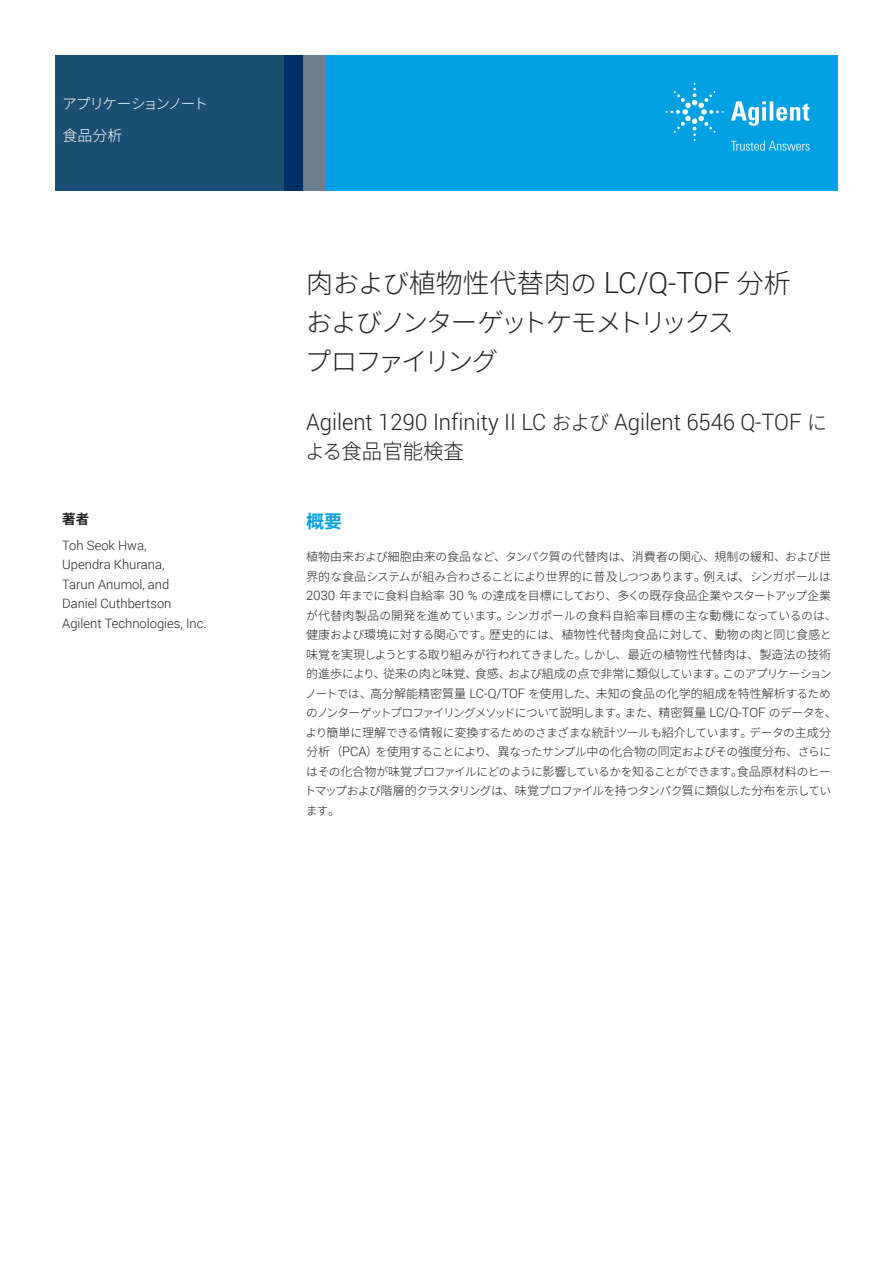
<style>
.page{position:relative;width:893px;height:1263px;background:#fff}
.page>*{position:absolute;margin:0;border:0;box-sizing:border-box;transform-origin:0 0}
.t1{font:300 27px "Noto Sans CJ Kjp";color:#231f20}
.t2{font:300 26.4px/39px "Noto Sans CJ Kjp";letter-spacing:-.1em;color:#231f20}
.Subtitle{font:300 22.65px "Roboto";color:#231f20}
.Subtitle-2{font:300 21px "Noto Sans CJ Kjp";color:#231f20}
.Header_1{font:700 18px "Noto Sans CJ Kjp";color:#00a1e3}
.Area_Identifier{font:300 15px "Noto Sans CJ Kjp";color:#fff}
.Doctype{font:300 14.7px "Noto Sans CJ Kjp";letter-spacing:-.115em;color:#fff}
.DATA_author_title{font:700 13.5px "Noto Sans CJ Kjp";color:#231f20}
.DATA_author_name___i{font:300 12.9px/19.5px "Roboto";color:#231f20}
.Text{font:300 12px/19.5px "Noto Sans CJ Kjp";color:#231f20}
.Text-2{font:300 11.7px/19.5px "Noto Sans CJ Kjp";letter-spacing:-.065em;color:#231f20}
.Text-3{font:300 11.7px "Noto Sans CJ Kjp";letter-spacing:-.015em;color:#231f20}
.s1{font-size:26.4px}
.s2{font-family:"Roboto";font-size:29.1px}
.s3{font-family:"Noto Sans CJ Kjp";font-size:20.55px}
.s4{font-size:20.55px}
.s5{font-size:11.7px}
.s6{font-size:12px}
.s7{font-family:"Roboto";font-size:12.9px}
</style>
<div class="page">
<div style="left:284px;top:55px;width:554px;height:135px;background:#00a1e3"></div>
<svg style="left:55px;top:55px;width:249px;height:135px;background:#184b71"></svg>
<div style="left:304px;top:55px;width:21px;height:135px;background:#6b808c"></div>
<svg style="left:731px;top:101px;width:78px;height:25px"></svg>
<svg style="left:666px;top:83px;width:58px;height:58px"></svg>
<svg style="left:731px;top:141px;width:78px;height:10px"></svg>
<p class="Doctype" style="left:62px;top:95px;width:148px">アプリケーションノート</p>
<p class="Area_Identifier" style="left:62px;top:127px;width:62px">食品分析</p>
<p class="DATA_author_title" style="left:62px;top:512px;width:28px">著者</p>
<p class="DATA_author_name___i" style="left:62px;top:535px;width:146px">Toh Seok Hwa,<br>Upendra Khurana,<br>Tarun Anumol, and<br>Daniel Cuthbertson<br>Agilent Technologies, Inc.</p>
<p class="t1" style="left:306px;top:268px;width:486px">肉<span class="s1">および</span>植物性代替肉<span class="s1">の</span> <span class="s2">LC/Q-TOF</span> 分析</p>
<p class="t2" style="left:305px;top:303px;width:431px">およびノンターゲットケモメトリックスプロファイリング</p>
<p class="Subtitle" style="left:306px;top:407px;width:523px">Agilent 1290 Infinity II LC <span class="s3">および</span> Agilent 6546 Q-TOF <span class="s3">に</span></p>
<p class="Subtitle-2" style="left:305px;top:439px;width:160px"><span class="s4">よる</span>食品官能検査</p>
<p class="Header_1" style="left:306px;top:511px;width:37px">概要</p>
<p class="Text" style="left:306px;top:547px;width:526px">植物由来<span class="s5">および</span>細胞由来<span class="s5">の</span>食品<span class="s5">など</span>、<span class="s5">タンパク</span>質<span class="s5">の</span>代替肉<span class="s5">は</span>、消費者<span class="s5">の</span>関心、規制<span class="s5">の</span>緩和、<span class="s5">および</span>世</p>
<p class="Text-2" style="left:306px;top:567px;width:526px"><span class="s6">界的</span>な<span class="s6">食品</span>システムが<span class="s6">組</span>み<span class="s6">合</span>わさることにより<span class="s6">世界的</span>に<span class="s6">普及</span>しつつあります<span class="s6">。例</span>えば<span class="s6">、</span>シンガポールは</p>
<p class="Text" style="left:306px;top:586px;width:526px"><span class="s7">2030</span> 年<span class="s5">までに</span>食料自給率 <span class="s7">30 %</span> <span class="s5">の</span>達成<span class="s5">を</span>目標<span class="s5">にしており</span>、多<span class="s5">くの</span>既存食品企業<span class="s5">やスタートアップ</span>企業</p>
<p class="Text-3" style="left:306px;top:609px;width:532px">が<span class="s6">代替肉製品</span>の<span class="s6">開発</span>を<span class="s6">進</span>めています<span class="s6">。</span>シンガポールの<span class="s6">食料自給率目標</span>の<span class="s6">主</span>な<span class="s6">動機</span>になっているのは<span class="s6">、</span></p>
<p class="Text" style="left:306px;top:625px;width:527px">健康<span class="s5">および</span>環境<span class="s5">に</span>対<span class="s5">する</span>関心<span class="s5">です</span>。歴史的<span class="s5">には</span>、植物性代替肉食品<span class="s5">に</span>対<span class="s5">して</span>、動物<span class="s5">の</span>肉<span class="s5">と</span>同<span class="s5">じ</span>食感<span class="s5">と</span>味覚<span class="s5">を</span>実現<span class="s5">しようとする</span>取<span class="s5">り</span>組<span class="s5">みが</span>行<span class="s5">われてきました</span>。<span class="s5">しかし</span>、最近<span class="s5">の</span>植物性代替肉<span class="s5">は</span>、製造法<span class="s5">の</span>技術</p>
<p class="Text-2" style="left:306px;top:664px;width:527px"><span class="s6">的進歩</span>により<span class="s6">、従来</span>の<span class="s6">肉</span>と<span class="s6">味覚、食感、</span>および<span class="s6">組成</span>の<span class="s6">点</span>で<span class="s6">非常</span>に<span class="s6">類似</span>しています<span class="s6">。</span>このアプリケーション</p>
<p class="Text" style="left:305px;top:684px;width:527px"><span class="s5">ノートでは</span>、高分解能精密質量 <span class="s7">LC-Q/TOF</span> <span class="s5">を</span>使用<span class="s5">した</span>、未知<span class="s5">の</span>食品<span class="s5">の</span>化学的組成<span class="s5">を</span>特性解析<span class="s5">するため</span></p>
<p class="Text-2" style="left:304px;top:703px;width:534px">のノンターゲットプロファイリングメソッドについて<span class="s6">説明</span>します<span class="s6">。</span>また<span class="s6">、精密質量</span> <span class="s7">LC/Q-TOF</span> のデータを<span class="s6">、</span>より<span class="s6">簡単</span>に<span class="s6">理解</span>できる<span class="s6">情報</span>に<span class="s6">変換</span>するためのさまざまな<span class="s6">統計</span>ツールも<span class="s6">紹介</span>しています<span class="s6">。</span>データの<span class="s6">主成分分析（</span><span class="s7">PCA</span><span class="s6">）</span>を<span class="s6">使用</span>することにより<span class="s6">、異</span>なったサンプル<span class="s6">中</span>の<span class="s6">化合物</span>の<span class="s6">同定</span>およびその<span class="s6">強度分布、</span>さらにはその<span class="s6">化合物</span>が<span class="s6">味覚</span>プロファイルにどのように<span class="s6">影響</span>しているかを<span class="s6">知</span>ることができます<span class="s6">。食品原材料</span>のヒートマップおよび<span class="s6">階層的</span>クラスタリングは<span class="s6">、味覚</span>プロファイルを<span class="s6">持</span>つタンパク<span class="s6">質</span>に<span class="s6">類似</span>した<span class="s6">分布</span>を<span class="s6">示</span>しています<span class="s6">。</span></p>
</div>
